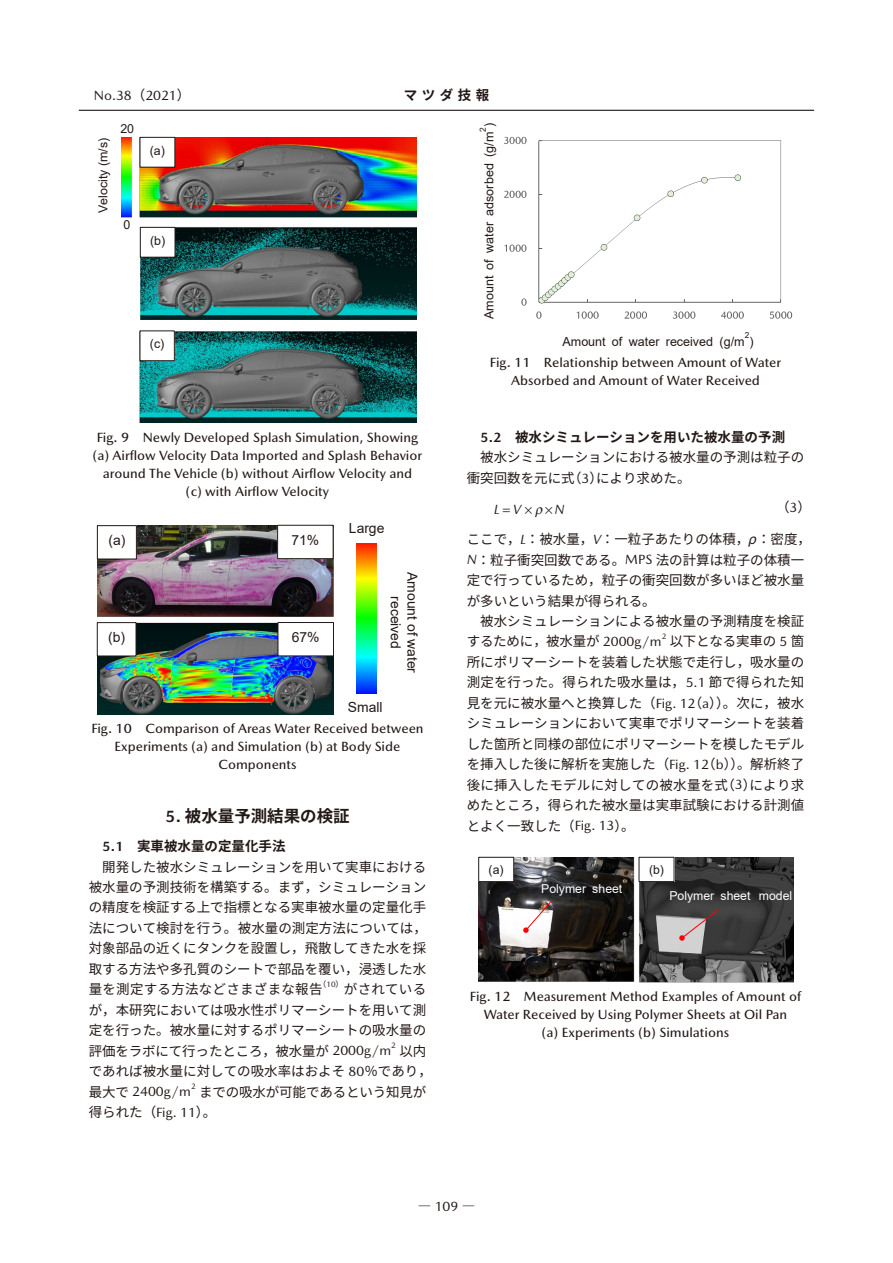
<style>
.page{position:relative;width:893px;height:1263px;background:#fff}
.page>*{position:absolute;margin:0;border:0;box-sizing:border-box;transform-origin:0 0}
.t1{font:700 16.5px "Noto Sans CJ Kjp";color:#221815}
.t2{font:13.95px/16.6px "Arial";letter-spacing:-.005em;color:#231916;text-align:center}
.t3{font:13.5px/20.4px "Noto Sans CJ Kjp";color:#221815}
.t4{font:500 13.5px/18px "Mazda Type";color:#221815;text-align:center}
.t5{font:13.5px "Mazda Type";color:#221815}
.t6{font:700 13.5px "Noto Sans CJ Kjp";letter-spacing:.335em;color:#221815}
.t7{font:italic 13.5px "Mazda Type";color:#231916}
.t8{font:12.6px "Arial";letter-spacing:-.005em;color:#231916}
.t9{font:12.45px "Arial";color:#231916}
.t10{font:12.3px "Arial";color:#fff}
.t11{font:12.3px "Arial";color:#231916}
.t12{font:8.4px "Arial";color:#231916}
.t13{font:7.8px "Noto Sans CJ Kjp";color:#221815}
.t14{font:7.8px "Mazda Type";color:#221815}
.s1{font-family:"Noto Sans CJ Kjp"}
.s2{font-family:"Mazda Type"}
.s3{font-family:"Mazda Type";font-weight:700}
.s4{font-weight:700}
.s5{font-family:"Mazda Type";font-style:italic}
.s6{font-style:italic}
</style>
<div class="page">
<hr style="left:79px;top:110px;width:735px;height:1px;background:#221815">
<img style="left:122px;top:138px;width:295px;height:284px">
<div style="left:140px;top:137px;width:35px;height:30px;background:#fff"></div>
<div style="left:140px;top:137px;width:35px;height:30px;border:1px solid #231916"></div>
<div style="left:140px;top:227px;width:35px;height:30px;background:#fff"></div>
<div style="left:140px;top:227px;width:35px;height:30px;border:1px solid #231916"></div>
<div style="left:140px;top:331px;width:34px;height:30px;background:#fff"></div>
<div style="left:140px;top:331px;width:35px;height:30px;border:1px solid #231916"></div>
<img style="left:97px;top:525px;width:237px;height:189px">
<img style="left:356px;top:543px;width:20px;height:150px">
<div style="left:97px;top:526px;width:39px;height:33px;background:#fff"></div>
<div style="left:97px;top:525px;width:40px;height:34px;border:1px solid #231916"></div>
<div style="left:97px;top:623px;width:39px;height:33px;background:#fff"></div>
<div style="left:97px;top:622px;width:39px;height:34px;border:1px solid #231916"></div>
<div style="left:278px;top:525px;width:55px;height:34px;background:#fff"></div>
<div style="left:277px;top:525px;width:56px;height:34px;border:1px solid #231916"></div>
<div style="left:278px;top:622px;width:55px;height:34px;background:#fff"></div>
<div style="left:278px;top:622px;width:56px;height:34px;border:1px solid #231916"></div>
<img style="left:504px;top:136px;width:289px;height:183px">
<img style="left:479px;top:857px;width:314px;height:126px">
<svg style="left:679px;top:909px;width:40px;height:32px"></svg>
<svg style="left:523px;top:900px;width:29px;height:33px"></svg>
<img style="left:531px;top:881px;width:101px;height:14px">
<img style="left:660px;top:888px;width:134px;height:14px">
<div style="left:479px;top:857px;width:35px;height:24px;background:#fff"></div>
<div style="left:478px;top:857px;width:36px;height:25px;border:1px solid #231916"></div>
<img style="left:479px;top:862px;width:34px;height:14px">
<div style="left:639px;top:857px;width:35px;height:24px;background:#fff"></div>
<div style="left:639px;top:857px;width:35px;height:25px;border:1px solid #231916"></div>
<img style="left:639px;top:862px;width:35px;height:14px">
<p class="t5" style="left:94px;top:87px;width:98px">No.38<span class="s1">（</span>2021<span class="s1">）</span></p>
<p class="t6" style="left:404px;top:88px;width:87px">マツダ技報</p>
<p class="t9" style="left:95px;top:213px;width:77px;rotate:-90deg">Velocity (m/s)</p>
<p class="t9" style="left:120px;top:120px;width:15px">20</p>
<p class="t9" style="left:123px;top:216px;width:8px">0</p>
<p class="t9" style="left:150px;top:142px;width:17px">(a)</p>
<p class="t9" style="left:150px;top:232px;width:17px">(b)</p>
<p class="t9" style="left:150px;top:335px;width:16px">(c)</p>
<p class="t4" style="left:93px;top:428px;width:331px">Fig. 9 Newly Developed Splash Simulation, Showing (a) Airflow Velocity Data Imported and Splash Behavior around The Vehicle (b) without Airflow Velocity and<br>(c) with Airflow Velocity</p>
<p class="t2" style="left:108px;top:532px;width:18px">(a)</p>
<p class="t2" style="left:108px;top:629px;width:18px">(b)</p>
<p class="t2" style="left:291px;top:531px;width:29px">71%</p>
<p class="t2" style="left:292px;top:628px;width:29px">67%</p>
<p class="t2" style="left:349px;top:520px;width:37px">Large</p>
<p class="t2" style="left:421px;top:572px;width:103px;rotate:90deg">Amount of water received</p>
<p class="t2" style="left:348px;top:699px;width:36px">Small</p>
<p class="t4" style="left:91px;top:719px;width:334px">Fig. 10 Comparison of Areas Water Received between<br>Experiments (a) and Simulation (b) at Body Side<br>Components</p>
<p class="t1" style="left:165px;top:807px;width:186px"><span class="s2">5.</span> 被水量予測結果の検証</p>
<p class="t3" style="left:89px;top:836px;width:340px;text-indent:14px"><span class="s3">5.1</span><span class="s4">　実車被水量の定量化手法<br></span>　開発した被水シミュレーションを用いて実車における被水量の予測技術を構築する。まず，シミュレーションの精度を検証する上で指標となる実車被水量の定量化手法について検討を行う。被水量の測定方法については，対象部品の近くにタンクを設置し，飛散してきた水を採取する方法や多孔質のシートで部品を覆い，浸透した水量を測定する方法などさまざまな報告</p>
<p class="t13" style="left:319px;top:980px;width:26px">（<span class="s2">10</span>）</p>
<p class="t3" style="left:89px;top:979px;width:339px;text-align:justify;text-indent:255px">がされているが，本研究においては吸水性ポリマーシートを用いて測定を行った。被水量に対するポリマーシートの吸水量の評価をラボにて行ったところ，被水量が <span class="s2">2000g/m</span></p>
<p class="t14" style="left:391px;top:1041px;width:6px">2</p>
<p class="t3" style="left:89px;top:1041px;width:345px;text-indent:311px">以内であれば被水量に対しての吸水率はおよそ <span class="s2">80</span>％であり，</p>
<p class="t5" style="left:89px;top:1084px;width:104px"><span class="s1">最大で</span> 2400g/m</p>
<p class="t14" style="left:191px;top:1082px;width:6px">2</p>
<p class="t3" style="left:89px;top:1082px;width:339px;text-indent:110px">までの吸水が可能であるという知見が得られた（<span class="s2">Fig. 11</span>）。</p>
<p class="t8" style="left:480px;top:319px;width:197px;rotate:-90deg">Amount of water adsorbed (g/m )</p>
<p class="t12" style="left:477px;top:132px;width:6px;rotate:-90deg">2</p>
<p class="t12" style="left:745px;top:330px;width:6px">2</p>
<p class="t4" style="left:490px;top:353px;width:293px">Fig. 11 Relationship between Amount of Water<br>Absorbed and Amount of Water Received</p>
<p class="t8" style="left:562px;top:333px;width:192px">Amount of water received (g/m )</p>
<p class="t3" style="left:467px;top:427px;width:339px;text-indent:14px"><span class="s3">5.2</span><span class="s4">　被水シミュレーションを用いた被水量の予測<br></span>　被水シミュレーションにおける被水量の予測は粒子の衝突回数を元に式（<span class="s2">3</span>）により求めた。</p>
<p class="t7" style="left:494px;top:502px;width:29px">L V</p>
<p class="t7" style="left:554px;top:502px;width:11px">N</p>
<p class="t3" style="left:776px;top:497px;width:36px">（<span class="s2">3</span>）</p>
<p class="t3" style="left:467px;top:529px;width:346px">ここで，<span class="s5">L</span>：被水量，<span class="s5">V</span>：一粒子あたりの体積，<span class="s6">ρ</span>：密度，<br><span class="s5">N</span>：粒子衝突回数である。<span class="s2">MPS</span> 法の計算は粒子の体積一定で行っているため，粒子の衝突回数が多いほど被水量が多いという結果が得られる。<br>　被水シミュレーションによる被水量の予測精度を検証するために，被水量が <span class="s2">2000g/m</span></p>
<p class="t14" style="left:662px;top:632px;width:6px">2</p>
<p class="t3" style="left:467px;top:632px;width:339px;text-align:justify;text-indent:203px">以下となる実車の <span class="s2">5</span> 箇所にポリマーシートを装着した状態で走行し，吸水量の測定を行った。得られた吸水量は，<span class="s2">5.1</span> 節で得られた知見を元に被水量へと換算した（<span class="s2">Fig. 12</span>（<span class="s2">a</span>））。次に，被水シミュレーションにおいて実車でポリマーシートを装着した箇所と同様の部位にポリマーシートを模したモデルを挿入した後に解析を実施した（<span class="s2">Fig. 12</span>（<span class="s2">b</span>））。解析終了後に挿入したモデルに対しての被水量を式（<span class="s2">3</span>）により求めたところ，得られた被水量は実車試験における計測値とよく一致した（<span class="s2">Fig. 13</span>）。</p>
<p class="t11" style="left:489px;top:861px;width:16px">(a)</p>
<p class="t11" style="left:649px;top:861px;width:16px">(b)</p>
<p class="t10" style="left:541px;top:880px;width:83px">Polymer sheet</p>
<p class="t10" style="left:669px;top:887px;width:124px">Polymer sheet model</p>
<p class="t4" style="left:470px;top:987px;width:333px">Fig. 12 Measurement Method Examples of Amount of<br>Water Received by Using Polymer Sheets at Oil Pan<br>(a) Experiments (b) Simulations</p>
<p class="t5" style="left:418px;top:1198px;width:59px"><span class="s1">―</span> 109 <span class="s1">―</span></p>
</div>
